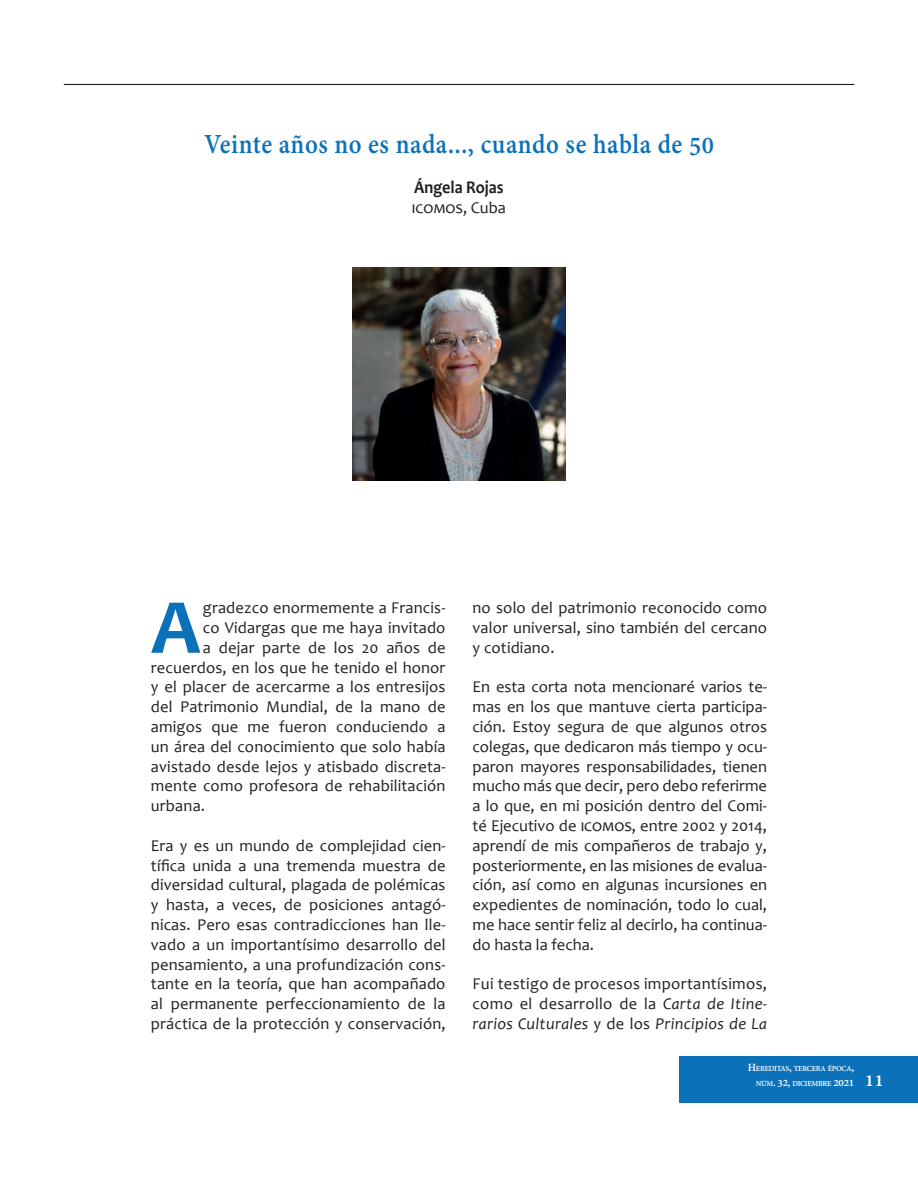
<style>
.page{position:relative;width:918px;height:1188px;background:#fff}
.page>*{position:absolute;margin:0;border:0;box-sizing:border-box;transform-origin:0 0}
.Inicio_párr__artícul{font:700 78.75px "Candara";color:#0b72ba}
.Cabezas_CMT{font:700 30px "Adobe Devanagari";letter-spacing:.02em;color:#0b72ba;scale:.9 1}
.Autor_CMT{font:700 18px "Candara";color:#231f20;scale:.9 1}
.Párr_normal_CMT{font:16.5px/19.8px "Candara";letter-spacing:.01em;color:#231f20;text-align:justify}
.Inicio_párr__artícul-2{font:16.5px "Candara";letter-spacing:.01em;color:#231f20}
.t1{font:700 8.4px/14.4px "Adobe Devanagari";letter-spacing:-.035em;color:#fff}
.s1{font-style:italic}
.s2{font-size:12px}
.s3{font-size:21px}
</style>
<div class="page">
<div style="left:680px;top:1056px;width:238px;height:47px;background:#0b72ba"></div>
<hr style="left:64px;top:84px;width:790px;height:1px;background:#231f20">
<img style="left:353px;top:268px;width:212px;height:212px">
<p class="Cabezas_CMT" style="left:204px;top:127px;width:568px">Veinte años no es nada..., cuando se habla de 50</p>
<p class="Autor_CMT" style="left:414px;top:176px;width:101px">Ángela Rojas</p>
<p class="Párr_normal_CMT" style="left:412px;top:197px;width:96px">icomos, Cuba</p>
<p class="Inicio_párr__artícul" style="left:151px;top:578px;width:51px">A</p>
<p class="Inicio_párr__artícul-2" style="left:203px;top:597px;width:244px">gradezco enormemente a Francis-</p>
<p class="Inicio_párr__artícul-2" style="left:203px;top:617px;width:244px">co Vidargas que me haya invitado</p>
<p class="Inicio_párr__artícul-2" style="left:203px;top:637px;width:244px">a dejar parte de los 20 años de</p>
<p class="Inicio_párr__artícul-2" style="left:151px;top:657px;width:296px">recuerdos, en los que he tenido el honor</p>
<p class="Inicio_párr__artícul-2" style="left:151px;top:677px;width:296px">y el placer de acercarme a los entresijos</p>
<p class="Inicio_párr__artícul-2" style="left:151px;top:696px;width:296px">del Patrimonio Mundial, de la mano de</p>
<p class="Inicio_párr__artícul-2" style="left:151px;top:716px;width:296px">amigos que me fueron conduciendo a</p>
<p class="Inicio_párr__artícul-2" style="left:151px;top:736px;width:296px">un área del conocimiento que solo había</p>
<p class="Inicio_párr__artícul-2" style="left:151px;top:756px;width:296px">avistado desde lejos y atisbado discreta-</p>
<p class="Inicio_párr__artícul-2" style="left:151px;top:776px;width:296px">mente como profesora de rehabilitación</p>
<p class="Inicio_párr__artícul-2" style="left:151px;top:795px;width:56px">urbana.</p>
<p class="Párr_normal_CMT" style="left:151px;top:835px;width:296px">Era y es un mundo de complejidad cien&shy;tífica unida a una tremenda muestra de diversidad cultural, plagada de polémicas y hasta, a veces, de posiciones antagó&shy;nicas. Pero esas contradicciones han lle&shy;vado a un importantísimo desarrollo del pensamiento, a una profundización cons&shy;tante en la teoría, que han acompañado al permanente perfeccionamiento de la práctica de la protección y conservación,</p>
<p class="Párr_normal_CMT" style="left:472px;top:598px;width:296px">no solo del patrimonio reconocido como valor universal, sino también del cercano y cotidiano.</p>
<p class="Párr_normal_CMT" style="left:472px;top:677px;width:296px">En esta corta nota mencionaré varios te&shy;mas en los que mantuve cierta participa&shy;ción. Estoy segura de que algunos otros colegas, que dedicaron más tiempo y ocu&shy;paron mayores responsabilidades, tienen mucho más que decir, pero debo referirme a lo que, en mi posición dentro del Comi&shy;té Ejecutivo de icomos, entre 2002 y 2014, aprendí de mis compañeros de trabajo y, posteriormente, en las misiones de evalua&shy;ción, así como en algunas incursiones en expedientes de nominación, todo lo cual, me hace sentir feliz al decirlo, ha continua&shy;do hasta la fecha.</p>
<p class="Párr_normal_CMT" style="left:472px;top:974px;width:296px">Fui testigo de procesos importantísimos, como el desarrollo de la <span class="s1">Carta de Itine&shy;rarios Culturales</span> y de los <span class="s1">Principios de La</span></p>
<p class="t1" style="left:756px;top:1063px;width:129px;text-indent:-8px"><span class="s2">H</span>EREDITAS<span class="s2">,</span> TERCERA ÉPOCA<span class="s2">,<br></span>NÚM<span class="s2">. 32,</span> DICIEMBRE <span class="s2">2021</span> <span class="s3">11</span></p>
</div>
